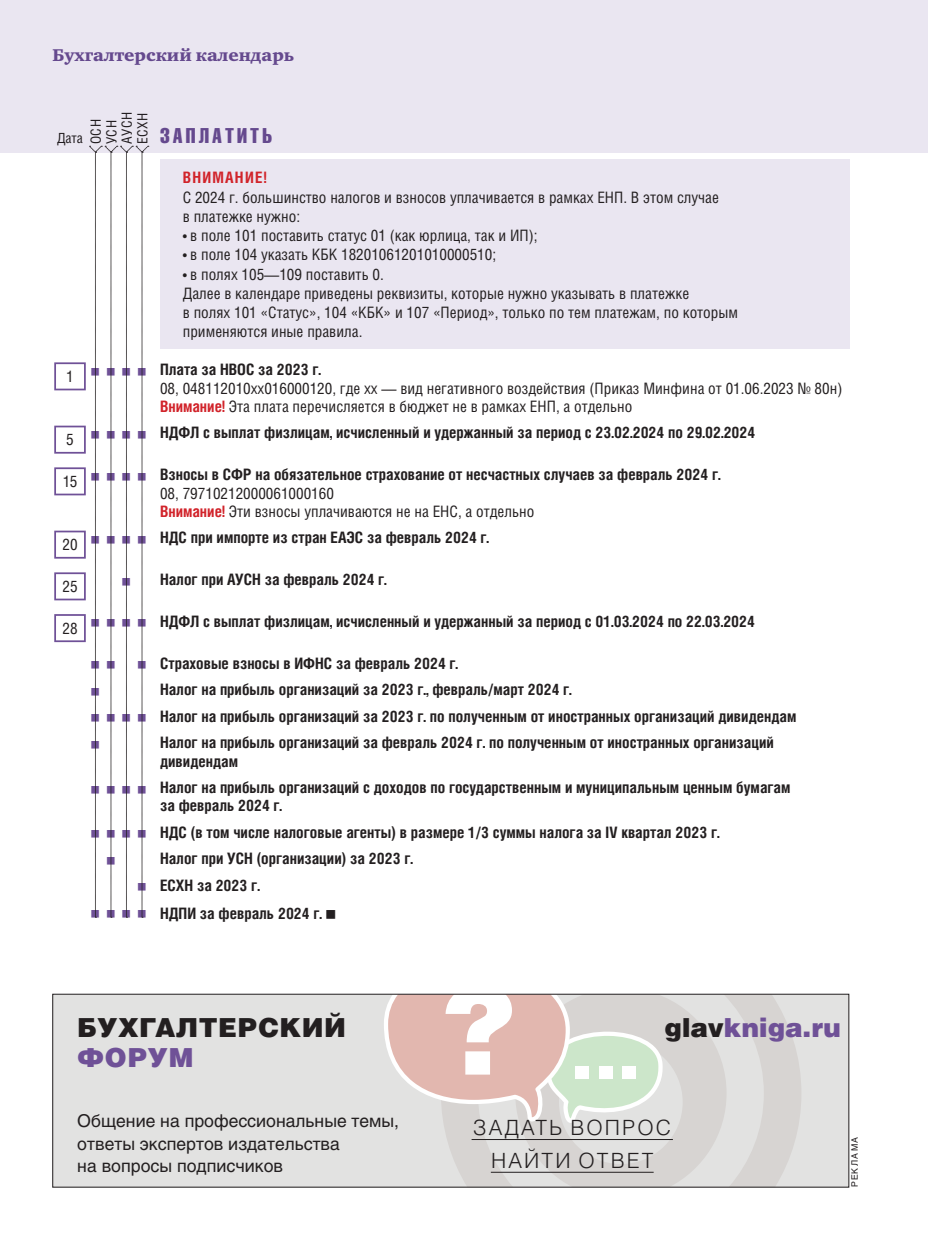
<style>
.page{position:relative;width:928px;height:1260px;background:#fff}
.page>*{position:absolute;margin:0;border:0;box-sizing:border-box;transform-origin:0 0}
.t1{font:900 26.25px "Helios";color:#6f5197}
.t2{font:900 26.25px "Helios";letter-spacing:.02em;color:#231f20}
.t3{font:300 21px "Helios";letter-spacing:.1em;color:#231f20}
.t4{font:21px "Helios Compressed";letter-spacing:.15em;color:#6f5197}
.t5{font:17.5px/22.8px "Helios";color:#231f20}
.t6{font:17.5px "Charter Black ITCC";color:#6f5197}
.cal_table___hdg{font:700 15.75px/18.4px "Helios Cond";color:#231f20}
.cal___att{font:15.75px/19.2px "Helios Cond";color:#231f20}
.cal_table___body{font:15.75px "Helios Cond";color:#231f20}
.cal_table___data{font:15.75px "Helios Cond";letter-spacing:.015em;color:#231f20}
.cal___att-2{font:700 15.75px "Helios Cond";letter-spacing:.08em;color:#d1232a}
.t7{font:14px "Helios Cond";letter-spacing:.05em;color:#231f20}
.t8{font:8.75px "Helios";letter-spacing:.145em;color:#231f20}
.s1{font-weight:700;color:#d1232a}
.s2{color:#231f20}
</style>
<div class="page">
<div style="left:160px;top:159px;width:689px;height:190px;background:#eae6f1"></div>
<div style="left:54px;top:362px;width:32px;height:28px;border:2px solid #6f5197"></div>
<div style="left:54px;top:426px;width:32px;height:28px;border:2px solid #6f5197"></div>
<div style="left:54px;top:467px;width:32px;height:28px;border:2px solid #6f5197"></div>
<div style="left:54px;top:531px;width:32px;height:28px;border:2px solid #6f5197"></div>
<div style="left:54px;top:572px;width:32px;height:28px;border:2px solid #6f5197"></div>
<div style="left:54px;top:614px;width:32px;height:28px;border:2px solid #6f5197"></div>
<div style="left:0;top:0;width:928px;height:152px;background:#eae6f1"></div>
<div style="left:52px;top:994px;width:797px;height:193px;background:#e2e2e1"></div>
<svg style="left:764px;top:996px;width:37px;height:189px;fill:#d7d4d2"></svg>
<svg style="left:726px;top:996px;width:38px;height:189px"></svg>
<svg style="left:384px;top:996px;width:342px;height:189px"></svg>
<hr style="left:471px;top:1139px;width:202px;height:1px;background:#231f20">
<hr style="left:491px;top:1172px;width:162px;height:1px;background:#231f20">
<div style="left:52px;top:994px;width:797px;height:193px;border:1px solid #231f20"></div>
<svg style="left:90px;top:146px;width:59px;height:772px"></svg>
<p class="t6" style="left:52px;top:46px;width:243px">Бухгалтерский календарь</p>
<p class="t7" style="left:87px;top:144px;width:27px;rotate:-90deg">ОСН</p>
<p class="t7" style="left:103px;top:144px;width:26px;rotate:-90deg">УСН</p>
<p class="t7" style="left:118px;top:144px;width:34px;rotate:-90deg">АУСН</p>
<p class="t7" style="left:134px;top:144px;width:34px;rotate:-90deg">ЕСХН</p>
<p class="t7" style="left:57px;top:130px;width:27px">Дата</p>
<p class="cal_table___data" style="left:66px;top:367px;width:9px">1</p>
<p class="t4" style="left:160px;top:124px;width:113px">ЗАПЛАТИТЬ</p>
<p class="cal___att-2" style="left:183px;top:168px;width:85px">ВНИМАНИЕ!</p>
<p class="cal___att" style="left:183px;top:187px;width:537px">С 2024 г. большинство налогов и взносов уплачивается в рамках ЕНП. В этом случае в платежке нужно:</p>
<p class="cal___att" style="left:183px;top:226px;width:356px">• в поле 101 поставить статус 01 (как юрлица, так и ИП);</p>
<p class="cal___att" style="left:183px;top:245px;width:315px">• в поле 104 указать КБК 18201061201010000510;</p>
<p class="cal___att" style="left:183px;top:264px;width:203px">• в полях 105—109 поставить 0.</p>
<p class="cal___att" style="left:183px;top:283px;width:557px">Далее в календаре приведены реквизиты, которые нужно указывать в платежке<br>в полях 101 «Статус», 104 «КБК» и 107 «Период», только по тем платежам, по которым применяются иные правила.</p>
<p class="cal_table___hdg" style="left:160px;top:360px;width:163px">Плата за НВОС за 2023 г.</p>
<p class="cal_table___body" style="left:160px;top:378px;width:684px">08, 048112010хх016000120, где хх — вид негативного воздействия (Приказ Минфина от 01.06.2023 № 80н)</p>
<p class="cal_table___body" style="left:160px;top:397px;width:474px"><span class="s1">Внимание!</span> Эта плата перечисляется в бюджет не в рамках ЕНП, а отдельно</p>
<p class="cal_table___data" style="left:66px;top:430px;width:9px">5</p>
<p class="cal_table___hdg" style="left:160px;top:423px;width:597px">НДФЛ с выплат физлицам, исчисленный и удержанный за период с 23.02.2024 по 29.02.2024</p>
<p class="cal_table___data" style="left:63px;top:472px;width:16px">15</p>
<p class="cal_table___hdg" style="left:160px;top:465px;width:562px">Взносы в СФР на обязательное страхование от несчастных случаев за февраль 2024 г.</p>
<p class="cal_table___body" style="left:160px;top:483px;width:175px">08, 79710212000061000160</p>
<p class="cal_table___body" style="left:160px;top:502px;width:376px"><span class="s1">Внимание!</span> Эти взносы уплачиваются не на ЕНС, а отдельно</p>
<p class="cal_table___data" style="left:62px;top:535px;width:17px">20</p>
<p class="cal_table___hdg" style="left:160px;top:528px;width:331px">НДС при импорте из стран ЕАЭС за февраль 2024 г.</p>
<p class="cal_table___data" style="left:62px;top:577px;width:17px">25</p>
<p class="cal_table___hdg" style="left:160px;top:570px;width:228px">Налог при АУСН за февраль 2024 г.</p>
<p class="cal_table___data" style="left:62px;top:619px;width:17px">28</p>
<p class="cal_table___hdg" style="left:160px;top:612px;width:596px">НДФЛ с выплат физлицам, исчисленный и удержанный за период с 01.03.2024 по 22.03.2024</p>
<p class="cal_table___hdg" style="left:160px;top:653px;width:300px">Страховые взносы в ИФНС за февраль 2024 г.</p>
<p class="cal_table___hdg" style="left:160px;top:680px;width:413px">Налог на прибыль организаций за 2023 г., февраль/март 2024 г.</p>
<p class="cal_table___hdg" style="left:160px;top:706px;width:638px">Налог на прибыль организаций за 2023 г. по полученным от иностранных организаций дивидендам</p>
<p class="cal_table___hdg" style="left:160px;top:733px;width:615px">Налог на прибыль организаций за февраль 2024 г. по полученным от иностранных организаций дивидендам</p>
<p class="cal_table___hdg" style="left:160px;top:778px;width:632px">Налог на прибыль организаций с доходов по государственным и муниципальным ценным бумагам за февраль 2024 г.</p>
<p class="cal_table___hdg" style="left:160px;top:823px;width:561px">НДС (в том числе налоговые агенты) в размере 1/3 суммы налога за IV квартал 2023 г.</p>
<p class="cal_table___hdg" style="left:160px;top:849px;width:254px">Налог при УСН (организации) за 2023 г.</p>
<p class="cal_table___hdg" style="left:160px;top:876px;width:101px">ЕСХН за 2023 г.</p>
<p class="cal_table___hdg" style="left:160px;top:904px;width:164px">НДПИ за февраль 2024 г.</p>
<p class="t2" style="left:77px;top:1011px;width:270px">БУХГАЛТЕРСКИЙ</p>
<p class="t1" style="left:664px;top:1011px;width:178px"><span class="s2">glav</span>kniga.ru</p>
<p class="t1" style="left:77px;top:1041px;width:118px">ФОРУМ</p>
<p class="t5" style="left:77px;top:1109px;width:323px">Общение на профессиональные темы, ответы экспертов издательства<br>на вопросы подписчиков</p>
<p class="t3" style="left:473px;top:1115px;width:199px">ЗАДАТЬ ВОПРОС</p>
<p class="t3" style="left:491px;top:1147px;width:164px">НАЙТИ ОТВЕТ</p>
<p class="t8" style="left:849px;top:1187px;width:52px;rotate:-90deg">РЕКЛАМА</p>
</div>
